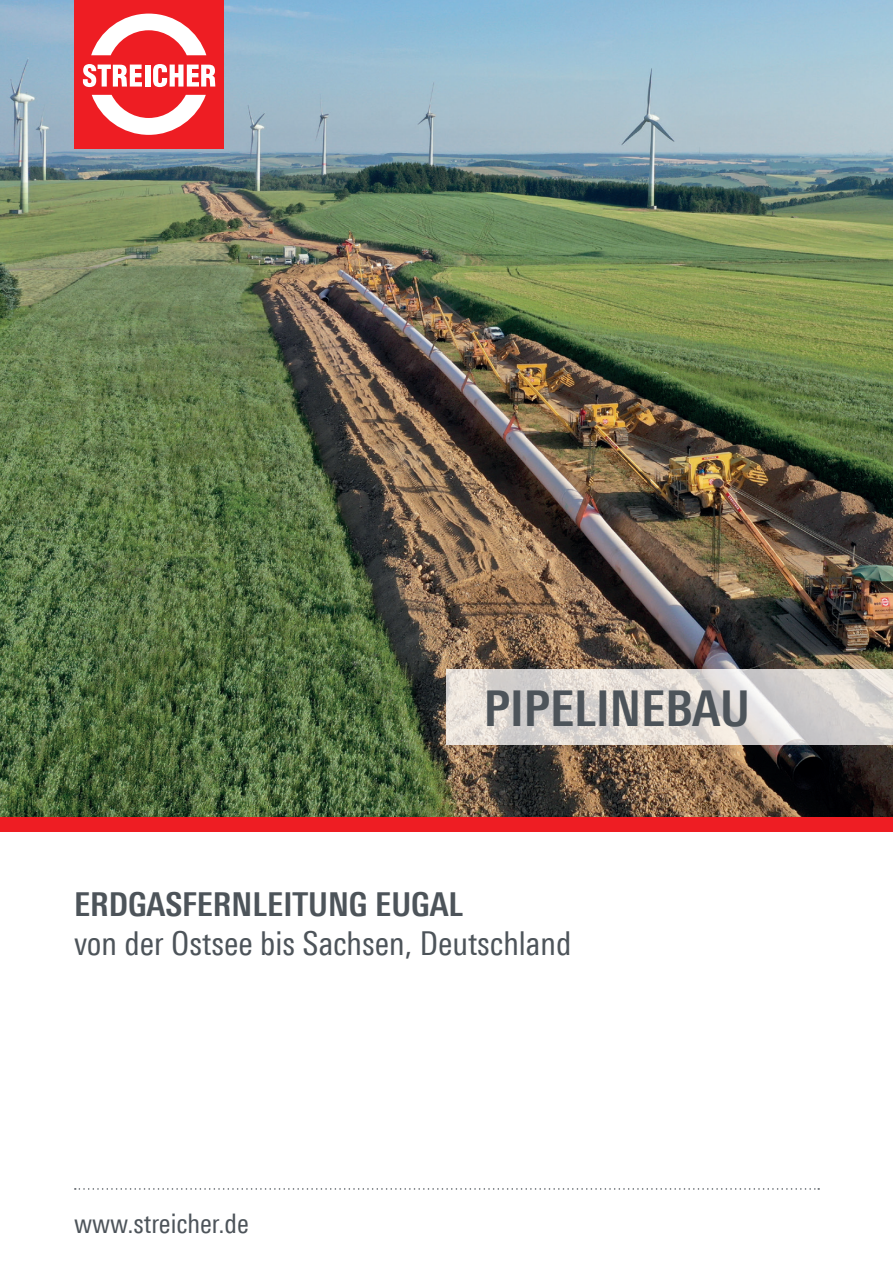
<style>
.page{position:relative;width:893px;height:1263px;background:#fff}
.page>*{position:absolute;margin:0;border:0;box-sizing:border-box;transform-origin:0 0}
.t1{font:700 condensed 49.5px "Univers Next Pro";color:#4d545a}
.t2{font:33px "Linotype Univers 420 Cn";color:#4d545a}
.t3{font:700 condensed 33px "Univers Next Pro";color:#4d545a}
.t4{font:27px "Linotype Univers 420 Cn";color:#4d545a}
</style>
<div class="page">
<img style="left:0;top:0;width:893px;height:817px">
<div style="left:75px;top:0;width:148px;height:148px;background:#ee1d23"></div>
<svg style="left:91px;top:14px;width:115px;height:41px"></svg>
<svg style="left:92px;top:95px;width:114px;height:40px"></svg>
<svg style="left:83px;top:64px;width:59px;height:23px"></svg>
<div style="left:145px;top:65px;width:5px;height:22px;background:#fff"></div>
<svg style="left:153px;top:64px;width:62px;height:23px"></svg>
<img style="left:446px;top:670px;width:447px;height:74px">
<svg style="left:75px;top:1188px;width:744px;height:2px"></svg>
<div style="left:0;top:817px;width:893px;height:15px;background:#ee1d23"></div>
<h1 class="t1" style="left:484px;top:679px;width:268px">PIPELINEBAU</h1>
<p class="t3" style="left:74px;top:884px;width:391px">ERDGASFERNLEITUNG EUGAL</p>
<p class="t2" style="left:74px;top:924px;width:499px">von der Ostsee bis Sachsen, Deutschland</p>
<p class="t4" style="left:74px;top:1207px;width:176px">www.streicher.de</p>
</div>
